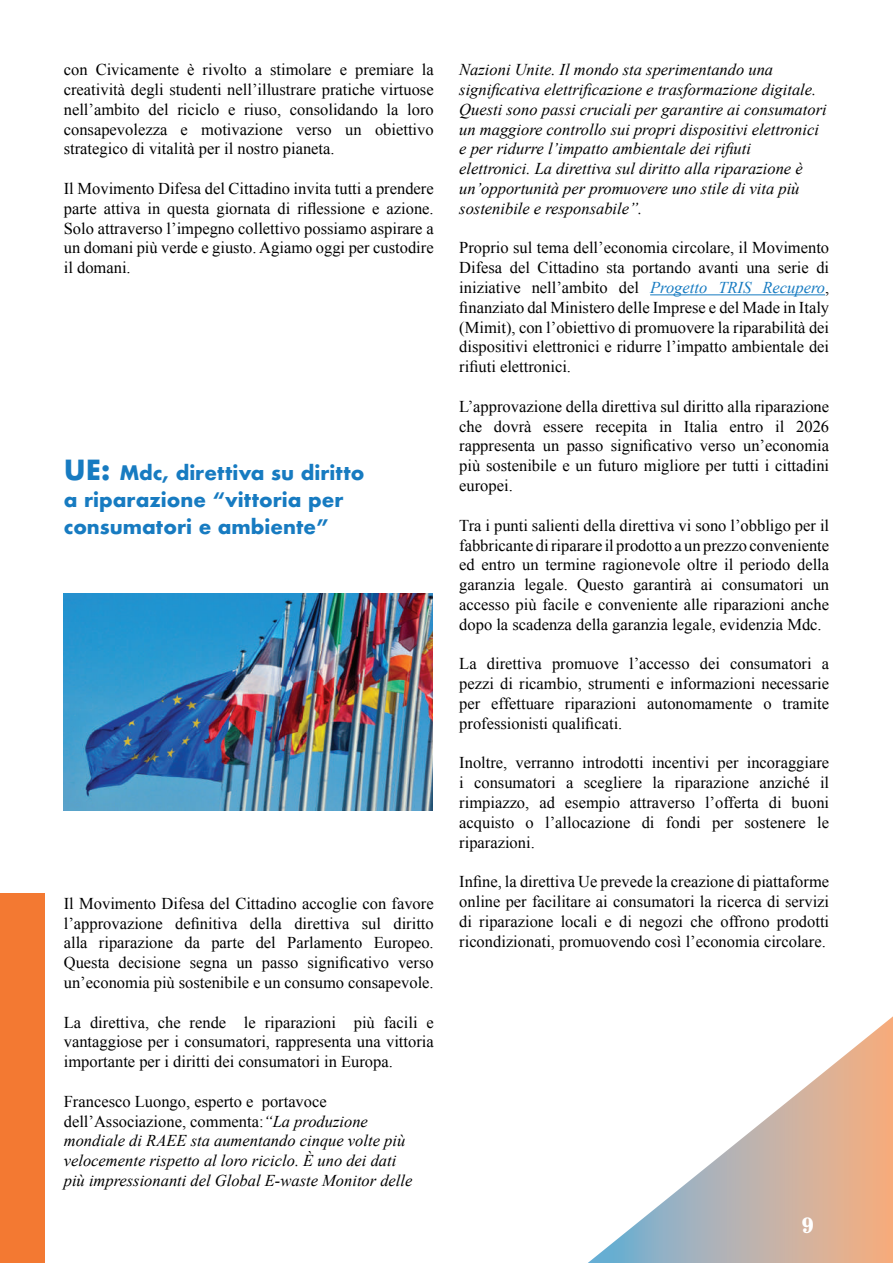
<style>
.page{position:relative;width:893px;height:1263px;background:#fff}
.page>*{position:absolute;margin:0;border:0;box-sizing:border-box;transform-origin:0 0}
.t1{font:800 22.5px "Valencia";color:#fff}
.t2{font:700 19.5px/27px "Futura";color:#177bc1}
.t3{font:16.5px/19.8px "Times New Roman";color:#000;text-align:justify}
.t4{font:italic 16.5px/19.8px "Times New Roman";color:#000}
.s1{font-size:27px}
.s2{font-style:normal}
.s3{font-style:italic;color:#177bc1}
</style>
<div class="page">
<img style="left:64px;top:593px;width:368px;height:217px">
<hr style="left:650px;top:294px;width:175px;height:1px;background:#177bc1">
<div style="left:0;top:894px;width:45px;height:369px;background:#f37932"></div>
<svg style="left:588px;top:1016px;width:305px;height:247px"></svg>
<p class="t3" style="left:64px;top:60px;width:371px">con Civicamente è rivolto a stimolare e premiare la creatività degli studenti nell’illustrare pratiche virtuose nell’ambito del riciclo e riuso, consolidando la loro consapevolezza e motivazione verso un obiettivo strategico di vitalità per il nostro pianeta.</p>
<p class="t3" style="left:64px;top:178px;width:371px">Il Movimento Difesa del Cittadino invita tutti a prendere parte attiva in questa giornata di riflessione e azione.<br>Solo attraverso l’impegno collettivo possiamo aspirare a un domani più verde e giusto. Agiamo oggi per custodire il domani.</p>
<p class="t2" style="left:64px;top:459px;width:302px"><span class="s1">Ue :</span> Mdc, direttiva su diritto a riparazione “vittoria per consumatori e ambiente”</p>
<p class="t3" style="left:64px;top:893px;width:371px">Il Movimento Difesa del Cittadino accoglie con favore l’approvazione definitiva della direttiva sul diritto alla riparazione da parte del Parlamento Europeo.<br>Questa decisione segna un passo significativo verso un’economia più sostenibile e un consumo consapevole.</p>
<p class="t3" style="left:64px;top:1012px;width:371px">La direttiva, che rende le riparazioni più facili e vantaggiose per i consumatori, rappresenta una vittoria importante per i diritti dei consumatori in Europa.</p>
<p class="t4" style="left:64px;top:1091px;width:350px"><span class="s2">Francesco Luongo, esperto e portavoce dell’Associazione, commenta:</span>“La produzione mondiale di RAEE sta aumentando cinque volte più velocemente rispetto al loro riciclo. È uno dei dati più impressionanti del Global E-waste Monitor delle</p>
<p class="t4" style="left:459px;top:59px;width:369px">Nazioni Unite. Il mondo sta sperimentando una significativa elettrificazione e trasformazione digitale.<br>Questi sono passi cruciali per garantire ai consumatori un maggiore controllo sui propri dispositivi elettronici e per ridurre l’impatto ambientale dei rifiuti<br>elettronici. La direttiva sul diritto alla riparazione è un’opportunità per promuovere uno stile di vita più sostenibile e responsabile”.</p>
<p class="t3" style="left:459px;top:238px;width:371px">Proprio sul tema dell’economia circolare, il Movimento Difesa del Cittadino sta portando avanti una serie di iniziative nell’ambito del <span class="s3">Progetto TRIS Recupero</span>, finanziato dal Ministero delle Imprese e del Made in Italy (Mimit), con l’obiettivo di promuovere la riparabilità dei dispositivi elettronici e ridurre l’impatto ambientale dei rifiuti elettronici.</p>
<p class="t3" style="left:459px;top:396px;width:371px">L’approvazione della direttiva sul diritto alla riparazione che dovrà essere recepita in Italia entro il 2026 rappresenta un passo significativo verso un’economia più sostenibile e un futuro migliore per tutti i cittadini europei.</p>
<p class="t3" style="left:459px;top:515px;width:371px">Tra i punti salienti della direttiva vi sono l’obbligo per il fabbricante di riparare il prodotto a un prezzo conveniente ed entro un termine ragionevole oltre il periodo della garanzia legale. Questo garantirà ai consumatori un accesso più facile e conveniente alle riparazioni anche dopo la scadenza della garanzia legale, evidenzia Mdc.</p>
<p class="t3" style="left:459px;top:654px;width:371px">La direttiva promuove l’accesso dei consumatori a pezzi di ricambio, strumenti e informazioni necessarie per effettuare riparazioni autonomamente o tramite professionisti qualificati.</p>
<p class="t3" style="left:459px;top:753px;width:371px">Inoltre, verranno introdotti incentivi per incoraggiare i consumatori a scegliere la riparazione anziché il rimpiazzo, ad esempio attraverso l’offerta di buoni acquisto o l’allocazione di fondi per sostenere le riparazioni.</p>
<p class="t3" style="left:459px;top:871px;width:371px">Infine, la direttiva Ue prevede la creazione di piattaforme online per facilitare ai consumatori la ricerca di servizi di riparazione locali e di negozi che offrono prodotti ricondizionati, promuovendo così l’economia circolare.</p>
<h1 class="t1" style="left:802px;top:1211px;width:13px">9</h1>
</div>
